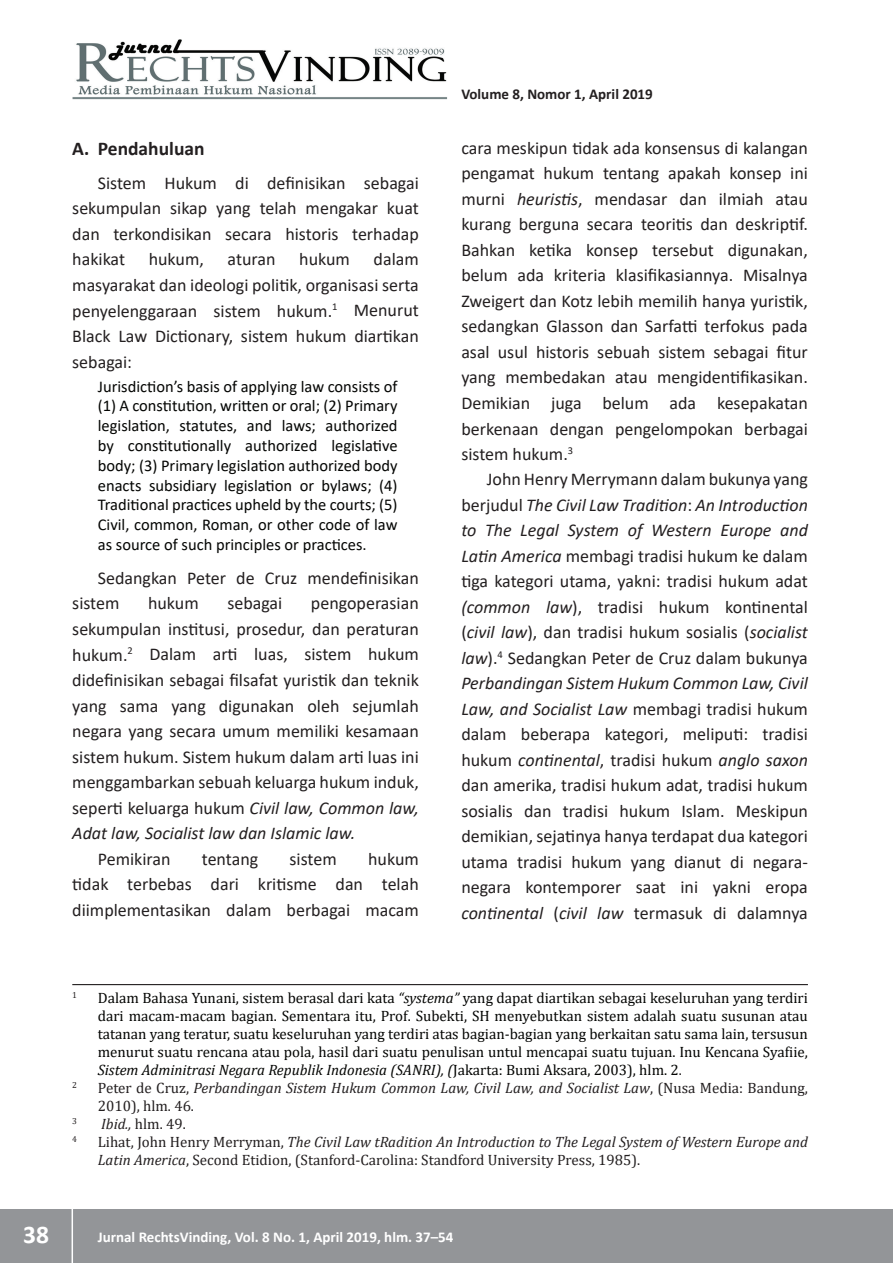
<style>
.page{position:relative;width:893px;height:1263px;background:#fff}
.page>*{position:absolute;margin:0;border:0;box-sizing:border-box;transform-origin:0 0}
.t1{font:700 25.5px "Calibri";color:#fff}
.t2{font:700 19.5px "Calibri";color:#231f20}
.t3{font:18px/25.5px "Calibri";color:#231f20;text-align:justify}
.t4{font:16.5px/19.8px "Calibri";color:#040503;text-align:justify}
.t5{font:15px/18px "Cambria";color:#040503;text-align:justify}
.t6{font:15px/18px "Cambria";color:#231f20}
.t7{font:italic 15px/18px "Cambria";color:#231f20}
.t8{font:700 15px "Calibri";color:#fff}
.t9{font:700 15px "Calibri";color:#231f20}
.t10{font:8.7px "Cambria";color:#231f20}
.s1{font-style:italic}
.s2{color:#231f20}
.s3{font-style:normal}
</style>
<div class="page">
<div style="left:0;top:1209px;width:893px;height:54px;background:#939598"></div>
<hr style="left:72px;top:1206px;width:1px;height:57px;background:#fff">
<img style="left:72px;top:39px;width:375px;height:60px">
<hr style="left:72px;top:984px;width:736px;height:1px;background:#231f20">
<p class="t2" style="left:72px;top:140px;width:134px">A. Pendahuluan</p>
<p class="t3" style="left:72px;top:172px;width:348px;text-indent:26px">Sistem Hukum di definisikan sebagai sekumpulan sikap yang telah mengakar kuat dan terkondisikan secara historis terhadap hakikat</p>
<p class="t3" style="left:72px;top:248px;width:348px;text-indent:301px">dalam masyarakat dan ideologi politik, organisasi serta penyelenggaraan sistem hukum.<sup>1</sup> Menurut Black Law Dictionary, sistem hukum diartikan sebagai:</p>
<p class="t4" style="left:98px;top:377px;width:301px">Jurisdiction’s basis of applying law consists of (1) A constitution, written or oral; (2) Primary legislation, statutes, and laws; authorized by constitutionally authorized legislative body; (3) Primary legislation authorized body enacts subsidiary legislation or bylaws; (4)<br>Traditional practices upheld by the courts; (5)<br>Civil, common, Roman, or other code of law as source of such principles or practices.</p>
<p class="t3" style="left:72px;top:567px;width:348px;text-indent:26px">Sedangkan Peter de Cruz mendefinisikan sistem</p>
<p class="t3" style="left:149px;top:248px;width:57px">hukum,</p>
<p class="t3" style="left:228px;top:248px;width:49px">aturan</p>
<p class="t3" style="left:299px;top:248px;width:52px">hukum</p>
<p class="t3" style="left:148px;top:592px;width:52px">hukum</p>
<p class="t3" style="left:227px;top:592px;width:56px">sebagai</p>
<p class="t3" style="left:72px;top:592px;width:348px;text-indent:239px">pengoperasian sekumpulan institusi, prosedur, dan peraturan hukum.<sup>2</sup> Dalam arti luas, sistem hukum didefinisikan sebagai filsafat yuristik dan teknik yang sama yang digunakan oleh sejumlah negara yang secara umum memiliki kesamaan sistem hukum. Sistem hukum dalam arti luas ini menggambarkan sebuah keluarga hukum induk, seperti keluarga hukum <span class="s1">Civil law, Common law, Adat law, Socialist law dan Islamic law.</span></p>
<p class="t3" style="left:98px;top:847px;width:74px">Pemikiran</p>
<p class="t3" style="left:202px;top:847px;width:58px">tentang</p>
<p class="t3" style="left:290px;top:847px;width:49px">sistem</p>
<p class="t3" style="left:72px;top:847px;width:348px;text-indent:296px">hukum tidak terbebas dari kritisme dan telah diimplementasikan dalam berbagai macam</p>
<p class="t9" style="left:461px;top:88px;width:193px">Volume 8, Nomor 1, April 2019</p>
<p class="t3" style="left:461px;top:137px;width:348px">cara meskipun tidak ada konsensus di kalangan pengamat hukum tentang apakah konsep ini murni <span class="s1">heuristis</span>, mendasar dan ilmiah atau kurang berguna secara teoritis dan deskriptif.<br>Bahkan ketika konsep tersebut digunakan, belum ada kriteria klasifikasiannya. Misalnya Zweigert dan Kotz lebih memilih hanya yuristik, sedangkan Glasson dan Sarfatti terfokus pada asal usul historis sebuah sistem sebagai fitur yang membedakan atau mengidentifikasikan.<br>Demikian juga belum ada kesepakatan berkenaan dengan pengelompokan berbagai sistem hukum.<sup>3</sup></p>
<p class="t3" style="left:461px;top:468px;width:348px;text-indent:26px">John Henry Merrymann dalam bukunya yang berjudul <span class="s1">The Civil Law Tradition</span>: <span class="s1">An Introduction to The Legal System of Western Europe and Latin America</span> membagi tradisi hukum ke dalam tiga kategori utama, yakni: tradisi hukum adat <span class="s1">(common law</span>), tradisi hukum kontinental (<span class="s1">civil law</span>), dan tradisi hukum sosialis (<span class="s1">socialist law</span>).<sup>4</sup> Sedangkan Peter de Cruz dalam bukunya <span class="s1">Perbandingan Sistem Hukum Common Law, Civil Law, and Socialist Law</span> membagi tradisi hukum dalam beberapa kategori, meliputi: tradisi hukum <span class="s1">continental</span>, tradisi hukum <span class="s1">anglo saxon </span>dan amerika, tradisi hukum adat, tradisi hukum sosialis dan tradisi hukum Islam. Meskipun demikian, sejatinya hanya terdapat dua kategori utama tradisi hukum yang dianut di negara&shy;negara kontemporer saat ini yakni eropa <span class="s1">continental</span> (<span class="s1">civil law</span> termasuk di dalamnya</p>
<p class="t10" style="left:72px;top:990px;width:6px">1</p>
<p class="t5" style="left:98px;top:989px;width:712px">Dalam Bahasa Yunani, sistem berasal dari kata <span class="s1">“systema”</span> yang dapat diartikan sebagai keseluruhan yang terdiri dari macam-macam bagian. Sementara itu, Prof. Subekti, SH menyebutkan sistem adalah suatu susunan atau tatanan yang teratur, suatu keseluruhan yang terdiri atas bagian-bagian yang berkaitan satu sama lain, tersusun menurut suatu rencana atau pola, hasil dari suatu penulisan untul mencapai suatu tujuan. Inu Kencana Syafiie, <span class="s1">Sistem Adminitrasi Negara Republik Indonesia (SANRI), (</span>Jakarta: Bumi Aksara, 2003), hlm. 2<span class="s2">.</span></p>
<p class="t10" style="left:72px;top:1080px;width:6px">2</p>
<p class="t7" style="left:98px;top:1079px;width:712px"><span class="s3">Peter de Cruz,</span> Perbandingan Sistem Hukum Common Law, Civil Law, and Socialist Law<span class="s3">, (Nusa Media: Bandung,<br>2010), hlm. 46.</span></p>
<p class="t10" style="left:72px;top:1116px;width:6px">3</p>
<p class="t6" style="left:101px;top:1115px;width:86px"><span class="s1">Ibid.,</span> hlm. 49.</p>
<p class="t10" style="left:72px;top:1134px;width:6px">4</p>
<p class="t6" style="left:98px;top:1133px;width:712px">Lihat, John Henry Merryman, <span class="s1">The Civil Law tRadition An Introduction to The Legal System of Western Europe and<br>Latin America</span>, Second Etidion, (Stanford-Carolina: Standford University Press, 1985).</p>
<h1 class="t1" style="left:23px;top:1224px;width:27px">38</h1>
<p class="t8" style="left:98px;top:1231px;width:357px">Jurnal RechtsVinding, Vol. 8 No. 1, April 2019, hlm. 37–54</p>
</div>
